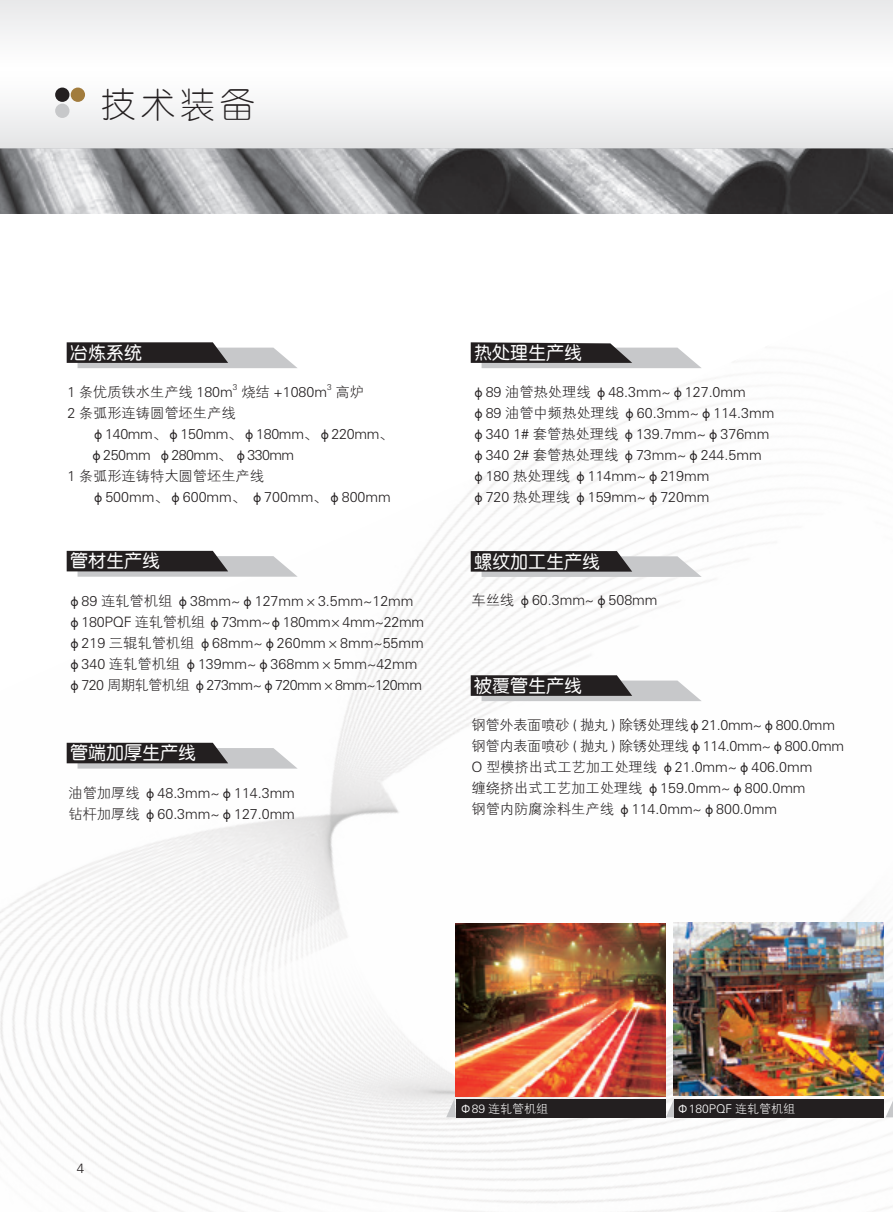
<style>
.page{position:relative;width:893px;height:1212px;background:#fff}
.page>*{position:absolute;margin:0;border:0;box-sizing:border-box;transform-origin:0 0}
.t1{font:34.5px "Hye 1 gj";color:#231f20}
.t2{font:18px "H Ye 3 gj";color:#fff}
.t3{font:14.25px/21px "FZXH1 JW GB1 0";color:#231f20}
.t4{font:14.25px "FZXH1 JW GB1 0";letter-spacing:-.02em;color:#231f20}
.t5{font:14.25px "FZXH1 JW GB1 0";letter-spacing:-.04em;color:#231f20}
.t6{font:13.5px "FZXH1 JW GB1 0";color:#231f20}
.t7{font:12px "FZXH1 JW GB1 0";color:#fff}
.t8{font:8.25px "FZXH1 JW GB1 0";color:#231f20}
</style>
<div class="page">
<img style="left:0;top:342px;width:893px;height:870px">
<svg style="left:666px;top:1099px;width:8px;height:18px"></svg>
<svg style="left:885px;top:1099px;width:8px;height:18px"></svg>
<svg style="left:446px;top:1099px;width:10px;height:18px"></svg>
<img style="left:455px;top:924px;width:211px;height:173px">
<div style="left:456px;top:1098px;width:210px;height:19px;background:#231f20"></div>
<img style="left:673px;top:923px;width:211px;height:172px">
<div style="left:674px;top:1098px;width:210px;height:19px;background:#231f20"></div>
<img style="left:0;top:148px;width:893px;height:66px">
<div style="left:0;top:0;width:892px;height:148px;background:linear-gradient(to bottom,#f6f6f7,#f1f1f2)"></div>
<div style="left:55px;top:88px;width:14px;height:14px;background:#231f20;border-radius:50%"></div>
<div style="left:55px;top:104px;width:14px;height:14px;background:#c7c8ca;border-radius:50%"></div>
<div style="left:71px;top:88px;width:14px;height:14px;background:#a27c3d;border-radius:50%"></div>
<svg style="left:67px;top:342px;width:231px;height:26px;background:#787677"></svg>
<svg style="left:471px;top:342px;width:231px;height:26px;background:#7d7b7d"></svg>
<svg style="left:471px;top:551px;width:231px;height:26px;background:#777577"></svg>
<svg style="left:471px;top:675px;width:231px;height:26px;background:#787677"></svg>
<svg style="left:67px;top:551px;width:231px;height:26px;background:#787778"></svg>
<svg style="left:67px;top:743px;width:231px;height:25px;background:#757374"></svg>
<h1 class="t1" style="left:101px;top:88px;width:155px">技术装备</h1>
<p class="t2" style="left:70px;top:343px;width:74px">冶炼系统</p>
<p class="t3" style="left:67px;top:382px;width:167px">1 条优质铁水生产线 180m</p>
<p class="t8" style="left:233px;top:383px;width:6px">3</p>
<p class="t3" style="left:241px;top:382px;width:87px">烧结 +1080m</p>
<p class="t8" style="left:327px;top:383px;width:6px">3</p>
<p class="t3" style="left:336px;top:382px;width:30px">高炉</p>
<p class="t3" style="left:67px;top:403px;width:170px">2 条弧形连铸圆管坯生产线</p>
<p class="t4" style="left:91px;top:426px;width:304px">φ140mm、φ150mm、φ180mm、φ220mm、</p>
<p class="t5" style="left:89px;top:447px;width:206px">φ250mm φ280mm、 φ330mm</p>
<p class="t3" style="left:67px;top:466px;width:198px">1 条弧形连铸特大圆管坯生产线</p>
<p class="t3" style="left:91px;top:487px;width:301px">φ500mm、φ600mm、 φ700mm、φ800mm</p>
<p class="t2" style="left:70px;top:552px;width:92px">管材生产线</p>
<p class="t3" style="left:67px;top:590px;width:358px">φ89 连轧管机组 φ38mm~φ127mm×3.5mm~12mm φ180PQF 连轧管机组 φ73mm~φ180mm×4mm~22mm φ219 三辊轧管机组 φ68mm~φ260mm×8mm~55mm φ340 连轧管机组 φ139mm~φ368mm×5mm~42mm φ720 周期轧管机组 φ273mm~φ720mm×8mm~120mm</p>
<p class="t2" style="left:70px;top:744px;width:128px">管端加厚生产线</p>
<p class="t3" style="left:68px;top:782px;width:228px">油管加厚线 φ48.3mm~φ114.3mm钻杆加厚线 φ60.3mm~φ127.0mm</p>
<p class="t2" style="left:474px;top:343px;width:109px">热处理生产线</p>
<p class="t3" style="left:471px;top:382px;width:304px">φ89 油管热处理线 φ48.3mm~φ127.0mm φ89 油管中频热处理线 φ60.3mm~φ114.3mm φ340 1# 套管热处理线 φ139.7mm~φ376mm φ340 2# 套管热处理线 φ73mm~φ244.5mm φ180 热处理线 φ114mm~φ219mm<br>φ720 热处理线 φ159mm~φ720mm</p>
<p class="t2" style="left:474px;top:552px;width:127px">螺纹加工生产线</p>
<p class="t3" style="left:471px;top:590px;width:188px">车丝线 φ60.3mm~φ508mm</p>
<p class="t2" style="left:474px;top:676px;width:109px">被覆管生产线</p>
<p class="t3" style="left:471px;top:715px;width:374px">钢管外表面喷砂 ( 抛丸 ) 除锈处理线φ21.0mm~φ800.0mm钢管内表面喷砂 ( 抛丸 ) 除锈处理线φ114.0mm~φ800.0mm O 型模挤出式工艺加工处理线 φ21.0mm~φ406.0mm<br>缠绕挤出式工艺加工处理线 φ159.0mm~φ800.0mm<br>钢管内防腐涂料生产线 φ114.0mm~φ800.0mm</p>
<p class="t6" style="left:77px;top:1160px;width:9px">4</p>
<p class="t7" style="left:460px;top:1102px;width:90px">Φ89 连轧管机组</p>
<p class="t7" style="left:677px;top:1102px;width:120px">Φ180PQF 连轧管机组</p>
</div>
